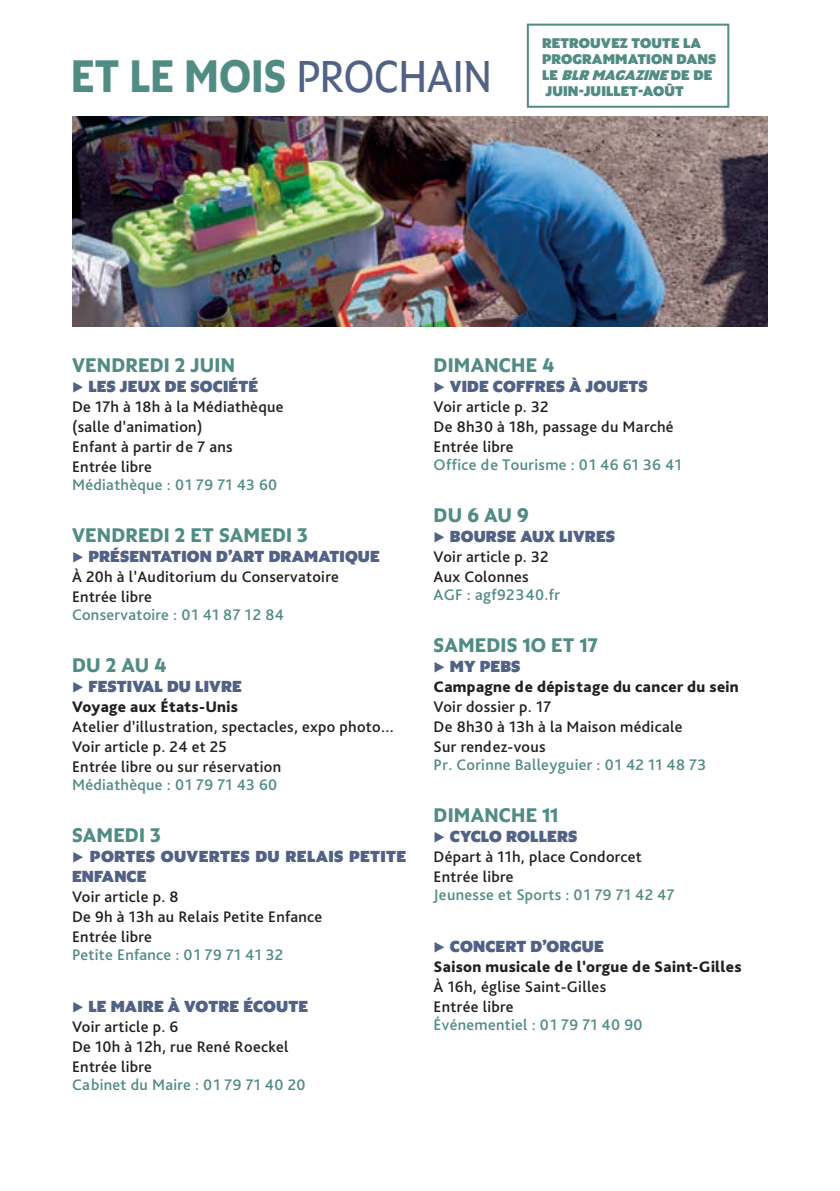
<style>
.page{position:relative;width:840px;height:1191px;background:#fff}
.page>*{position:absolute;margin:0;border:0;box-sizing:border-box;transform-origin:0 0}
.GROS_TITRE_2COUL{font:700 46.2px "Altis";color:#518c84;scale:.91 1}
.COURANT_sans_lettrin{font:700 20px "Altis";letter-spacing:.01em;color:#518c84}
.t1{font:500 16px "Bliss Pro";letter-spacing:.02em;color:#231f20}
.t2{font:500 16px "Bliss Pro";letter-spacing:.02em;color:#518c84}
.COURANT_sans_lettrin-2{font:800 16px/20px "Altis";letter-spacing:.01em;color:#516286}
.t3{font:800 16px "Bliss Pro";letter-spacing:.02em;color:#231f20}
.COURANT_sans_lettrin-3{font:800 14px "Altis";letter-spacing:.01em;color:#518c84}
.COURANT_sans_lettrin-4{font:italic 800 14px "Altis";color:#518c84}
.s1{font-weight:400;color:#516286}
.s2{font-style:normal}
</style>
<div class="page">
<img style="left:72px;top:116px;width:695px;height:210px">
<div style="left:526px;top:24px;width:203px;height:84px;border:2px solid #518c84"></div>
<p class="GROS_TITRE_2COUL" style="left:71px;top:41px;width:464px">ET LE MOIS <span class="s1">PROCHAIN</span></p>
<p class="COURANT_sans_lettrin-3" style="left:541px;top:32px;width:161px">RETROUVEZ TOUTE LA</p>
<p class="COURANT_sans_lettrin-3" style="left:541px;top:48px;width:175px">PROGRAMMATION DANS</p>
<p class="COURANT_sans_lettrin-4" style="left:541px;top:64px;width:172px"><span class="s2">L E</span> BLR MAGAZINE <span class="s2">D E D E</span></p>
<p class="COURANT_sans_lettrin-3" style="left:545px;top:80px;width:140px">JUIN-JUILLET-AOÛT</p>
<p class="COURANT_sans_lettrin" style="left:72px;top:350px;width:164px">VENDREDI 2 JUIN</p>
<p class="COURANT_sans_lettrin-2" style="left:72px;top:375px;width:187px">⊲ LES JEUX DE SOCIÉTÉ</p>
<p class="t1" style="left:72px;top:397px;width:213px">De 17h à 18h à la Médiathèque</p>
<p class="t1" style="left:72px;top:417px;width:132px">(salle d’animation)</p>
<p class="t1" style="left:72px;top:437px;width:162px">Enfant à partir de 7 ans</p>
<p class="t1" style="left:72px;top:457px;width:81px">Entrée libre</p>
<p class="t2" style="left:72px;top:475px;width:207px">Médiathèque : 01 79 71 43 60</p>
<p class="COURANT_sans_lettrin" style="left:72px;top:520px;width:237px">VENDREDI 2 ET SAMEDI 3</p>
<p class="COURANT_sans_lettrin-2" style="left:72px;top:545px;width:309px">⊲ PRÉSENTATION D’ART DRAMATIQUE</p>
<p class="t1" style="left:72px;top:567px;width:268px">À 20h à l’Auditorium du Conservatoire</p>
<p class="t1" style="left:72px;top:587px;width:81px">Entrée libre</p>
<p class="t2" style="left:72px;top:605px;width:213px">Conservatoire : 01 41 87 12 84</p>
<p class="COURANT_sans_lettrin" style="left:72px;top:650px;width:96px">DU 2 AU 4</p>
<p class="COURANT_sans_lettrin-2" style="left:72px;top:675px;width:171px">⊲ FESTIVAL DU LIVRE</p>
<p class="t3" style="left:72px;top:697px;width:167px">Voyage aux États-Unis</p>
<p class="t1" style="left:72px;top:717px;width:323px">Atelier d’illustration, spectacles, expo photo...</p>
<p class="t1" style="left:72px;top:737px;width:156px">Voir article p. 24 et 25</p>
<p class="t1" style="left:72px;top:757px;width:210px">Entrée libre ou sur réservation</p>
<p class="t2" style="left:72px;top:775px;width:207px">Médiathèque : 01 79 71 43 60</p>
<p class="COURANT_sans_lettrin" style="left:72px;top:820px;width:90px">SAMEDI 3</p>
<p class="COURANT_sans_lettrin-2" style="left:72px;top:845px;width:335px">⊲ PORTES OUVERTES DU RELAIS PETITE<br>ENFANCE</p>
<p class="t1" style="left:72px;top:887px;width:108px">Voir article p. 8</p>
<p class="t1" style="left:72px;top:907px;width:252px">De 9h à 13h au Relais Petite Enfance</p>
<p class="t1" style="left:72px;top:927px;width:81px">Entrée libre</p>
<p class="t2" style="left:72px;top:945px;width:213px">Petite Enfance : 01 79 71 41 32</p>
<p class="COURANT_sans_lettrin-2" style="left:72px;top:995px;width:237px">⊲ LE MAIRE À VOTRE ÉCOUTE</p>
<p class="t1" style="left:72px;top:1017px;width:108px">Voir article p. 6</p>
<p class="t1" style="left:72px;top:1037px;width:218px">De 10h à 12h, rue René Roeckel</p>
<p class="t1" style="left:72px;top:1057px;width:81px">Entrée libre</p>
<p class="t2" style="left:72px;top:1075px;width:235px">Cabinet du Maire : 01 79 71 40 20</p>
<p class="COURANT_sans_lettrin" style="left:433px;top:350px;width:122px">DIMANCHE 4</p>
<p class="COURANT_sans_lettrin-2" style="left:433px;top:375px;width:215px">⊲ VIDE COFFRES À JOUETS</p>
<p class="t1" style="left:433px;top:397px;width:116px">Voir article p. 32</p>
<p class="t1" style="left:433px;top:417px;width:241px">De 8h30 à 18h, passage du Marché</p>
<p class="t1" style="left:433px;top:437px;width:81px">Entrée libre</p>
<p class="t2" style="left:433px;top:455px;width:249px">Office de Tourisme : 01 46 61 36 41</p>
<p class="COURANT_sans_lettrin" style="left:433px;top:500px;width:97px">DU 6 AU 9</p>
<p class="COURANT_sans_lettrin-2" style="left:433px;top:525px;width:183px">⊲ BOURSE AUX LIVRES</p>
<p class="t1" style="left:433px;top:547px;width:116px">Voir article p. 32</p>
<p class="t1" style="left:433px;top:567px;width:97px">Aux Colonnes</p>
<p class="t2" style="left:433px;top:585px;width:128px">AGF : agf92340.fr</p>
<p class="COURANT_sans_lettrin" style="left:433px;top:630px;width:165px">SAMEDIS 10 ET 17</p>
<p class="COURANT_sans_lettrin-2" style="left:433px;top:655px;width:88px">⊲ MY PEBS</p>
<p class="t3" style="left:433px;top:677px;width:306px">Campagne de dépistage du cancer du sein</p>
<p class="t1" style="left:433px;top:697px;width:119px">Voir dossier p. 17</p>
<p class="t1" style="left:433px;top:717px;width:250px">De 8h30 à 13h à la Maison médicale</p>
<p class="t1" style="left:433px;top:737px;width:113px">Sur rendez-vous</p>
<p class="t2" style="left:433px;top:755px;width:274px">Pr. Corinne Balleyguier : 01 42 11 48 73</p>
<p class="COURANT_sans_lettrin" style="left:433px;top:800px;width:126px">DIMANCHE 11</p>
<p class="COURANT_sans_lettrin-2" style="left:433px;top:825px;width:145px">⊲ CYCLO ROLLERS</p>
<p class="t1" style="left:433px;top:847px;width:210px">Départ à 11h, place Condorcet</p>
<p class="t1" style="left:433px;top:867px;width:81px">Entrée libre</p>
<p class="t2" style="left:433px;top:885px;width:242px">Jeunesse et Sports : 01 79 71 42 47</p>
<p class="COURANT_sans_lettrin-2" style="left:433px;top:935px;width:171px">⊲ CONCERT D’ORGUE</p>
<p class="t3" style="left:433px;top:957px;width:309px">Saison musicale de l’orgue de Saint-Gilles</p>
<p class="t1" style="left:433px;top:977px;width:174px">À 16h, église Saint-Gilles</p>
<p class="t1" style="left:433px;top:997px;width:81px">Entrée libre</p>
<p class="t2" style="left:433px;top:1015px;width:210px">Événementiel : 01 79 71 40 90</p>
</div>
